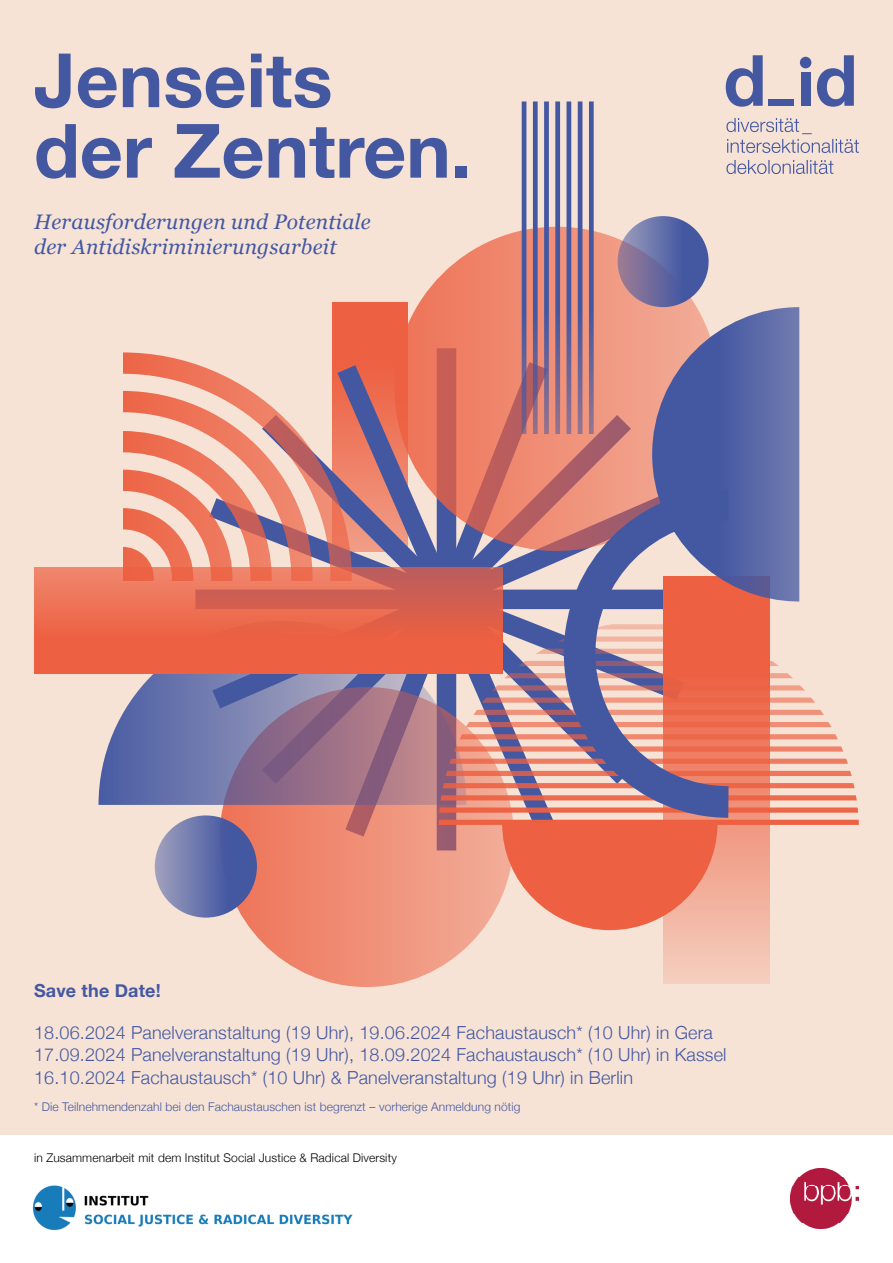
<style>
.page{position:relative;width:893px;height:1263px;background:#fff}
.page>*{position:absolute;margin:0;border:0;box-sizing:border-box;transform-origin:0 0}
.t1{font:700 75px/70.5px "Helvetica Neue";color:#4458a2}
.t2{font:italic 21px/25.5px "Georgia";letter-spacing:.01em;color:#4458a2}
.t3{font:300 18px/22.5px "Helvetica Neue";letter-spacing:.01em;color:#4458a2}
.t4{font:700 18px "Helvetica Neue";letter-spacing:.01em;color:#4458a2}
.t5{font:300 12px "Helvetica Neue";letter-spacing:.01em;color:#4458a2}
.t6{font:300 12px "Helvetica Neue";letter-spacing:.01em;color:#000}
</style>
<div class="page">
<div style="left:0;top:0;width:893px;height:1134px;background:#f6e3d6"></div>
<svg style="left:726px;top:160px;width:107px;height:14px"></svg>
<svg style="left:726px;top:118px;width:133px;height:35px"></svg>
<svg style="left:726px;top:55px;width:37px;height:52px"></svg>
<svg style="left:817px;top:55px;width:37px;height:52px"></svg>
<div style="left:801px;top:72px;width:10px;height:34px;background:#4458a2"></div>
<div style="left:800px;top:57px;width:11px;height:11px;background:#4458a2;border-radius:50%"></div>
<div style="left:768px;top:100px;width:26px;height:6px;background:#4458a2"></div>
<div style="left:332px;top:302px;width:76px;height:250px;background:#ed6041"></div>
<svg style="left:352px;top:394px;width:196px;height:410px"></svg>
<div style="left:195px;top:590px;width:503px;height:19px;background:#4458a2"></div>
<svg style="left:395px;top:227px;width:324px;height:324px;background:#e5826d"></svg>
<svg style="left:220px;top:687px;width:294px;height:300px;background:#ed8f78"></svg>
<svg style="left:99px;top:674px;width:367px;height:131px;background:#89789c"></svg>
<div style="left:155px;top:815px;width:102px;height:102px;background:linear-gradient(to right,#9a9cbb,#354a9b);border-radius:50%"></div>
<svg style="left:618px;top:216px;width:91px;height:91px;background:#646aa2"></svg>
<svg style="left:663px;top:601px;width:107px;height:383px;background:#f2b19d"></svg>
<svg style="left:34px;top:567px;width:468px;height:107px;background:#e5654c"></svg>
<svg style="left:652px;top:307px;width:147px;height:294px;background:#7273a5"></svg>
<div style="left:438px;top:820px;width:421px;height:5px;background:#ed6041"></div>
<div style="left:438px;top:807px;width:421px;height:6px;background:#ed6041"></div>
<svg style="left:438px;top:795px;width:419px;height:5px"></svg>
<svg style="left:438px;top:783px;width:417px;height:5px"></svg>
<svg style="left:438px;top:771px;width:414px;height:5px"></svg>
<svg style="left:438px;top:759px;width:410px;height:5px"></svg>
<svg style="left:438px;top:746px;width:405px;height:5px"></svg>
<svg style="left:438px;top:734px;width:400px;height:5px"></svg>
<svg style="left:438px;top:722px;width:394px;height:5px"></svg>
<svg style="left:438px;top:710px;width:386px;height:5px"></svg>
<svg style="left:438px;top:697px;width:377px;height:6px"></svg>
<svg style="left:438px;top:685px;width:366px;height:5px"></svg>
<svg style="left:438px;top:673px;width:355px;height:5px"></svg>
<svg style="left:438px;top:661px;width:341px;height:5px"></svg>
<svg style="left:438px;top:649px;width:332px;height:5px"></svg>
<svg style="left:438px;top:636px;width:332px;height:6px"></svg>
<svg style="left:438px;top:624px;width:332px;height:5px"></svg>
<svg style="left:502px;top:825px;width:215px;height:105px;background:#ee785d"></svg>
<svg style="left:548px;top:473px;width:212px;height:361px"></svg>
<svg style="left:522px;top:102px;width:4px;height:331px"></svg>
<svg style="left:533px;top:102px;width:5px;height:331px;background:#5b609c"></svg>
<svg style="left:544px;top:102px;width:5px;height:331px;background:#5a609d"></svg>
<svg style="left:555px;top:102px;width:5px;height:331px;background:#5d629d"></svg>
<svg style="left:566px;top:102px;width:5px;height:331px;background:#64659d"></svg>
<svg style="left:578px;top:102px;width:4px;height:331px"></svg>
<svg style="left:589px;top:102px;width:5px;height:331px;background:#5c629e"></svg>
<svg style="left:123px;top:352px;width:229px;height:229px"></svg>
<svg style="left:123px;top:391px;width:190px;height:190px"></svg>
<img style="left:32px;top:1185px;width:321px;height:46px">
<img style="left:791px;top:1168px;width:68px;height:61px">
<h1 class="t1" style="left:34px;top:47px;width:439px">Jenseits<br>der Zentren.</h1>
<p class="t2" style="left:34px;top:208px;width:338px">Herausforderungen und Potentiale der Antidiskriminierungsarbeit</p>
<p class="t4" style="left:34px;top:976px;width:128px">Save the Date!</p>
<p class="t3" style="left:34px;top:1020px;width:694px">18.06.2024 Panelveranstaltung (19 Uhr), 19.06.2024 Fachaustausch* (10 Uhr) in Gera<br>17.09.2024 Panelveranstaltung (19 Uhr), 18.09.2024 Fachaustausch* (10 Uhr) in Kassel<br>16.10.2024 Fachaustausch* (10 Uhr) &amp; Panelveranstaltung (19 Uhr) in Berlin</p>
<p class="t5" style="left:34px;top:1097px;width:488px">* Die Teilnehmendenzahl bei den Fachaustauschen ist begrenzt – vorherige Anmeldung nötig</p>
<p class="t6" style="left:34px;top:1148px;width:364px">in Zusammenarbeit mit dem Institut Social Justice &amp; Radical Diversity</p>
</div>
